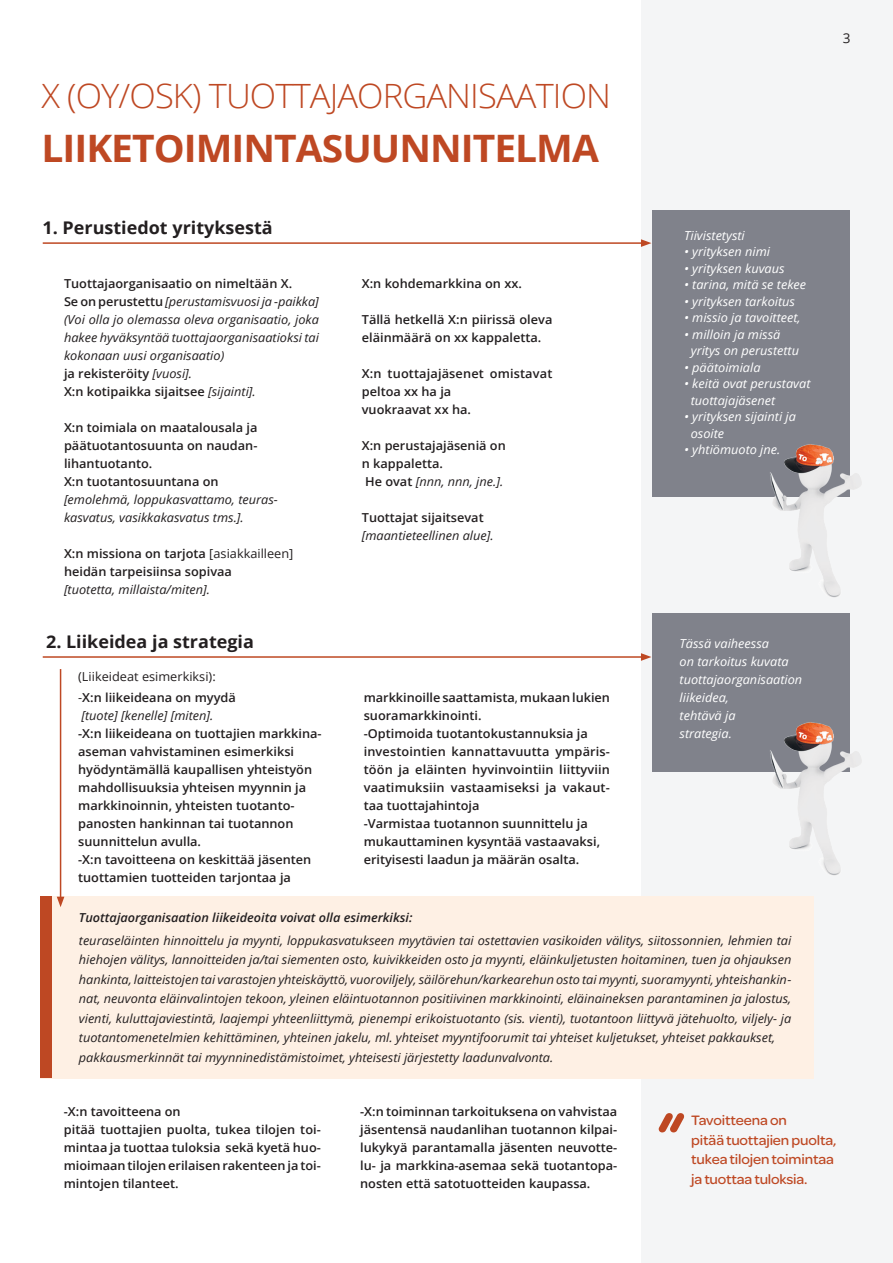
<style>
.page{position:relative;width:893px;height:1263px;background:#fff}
.page>*{position:absolute;margin:0;border:0;box-sizing:border-box;transform-origin:0 0}
.t1{font:700 37.8px "Open Sans";letter-spacing:-.025em;color:#be4823}
.t2{font:300 33.45px "Open Sans";letter-spacing:-.025em;color:#be4823}
.t3{font:700 17.4px "Open Sans";color:#231f20}
.t4{font:500 14.55px/19.5px "Omnes";letter-spacing:-.01em;color:#be4823}
.t5{font:13.5px "Open Sans";color:#231f20}
.t6{font:600 12.3px/18px "Open Sans";color:#231f20}
.t7{font:italic 12.3px/18px "Open Sans";color:#231f20}
.t8{font:italic 12.3px/18px "Open Sans";color:#fff}
.t9{font:italic 600 12.3px "Open Sans";color:#231f20}
.t10{font:12.3px/21px "Open Sans";color:#231f20}
.s1{font-weight:600;font-style:normal}
.s2{font-weight:400}
.s3{font-weight:600}
.s4{font-weight:400;font-style:italic}
</style>
<div class="page">
<div style="left:642px;top:0;width:251px;height:1263px;background:#f4f5f6"></div>
<div style="left:41px;top:896px;width:773px;height:182px;background:#fef0e4"></div>
<div style="left:652px;top:614px;width:198px;height:158px;background:#80828b"></div>
<div style="left:652px;top:211px;width:198px;height:286px;background:#80828b"></div>
<hr style="left:43px;top:242px;width:600px;height:2px;background:#be4823">
<svg style="left:641px;top:239px;width:10px;height:8px"></svg>
<hr style="left:43px;top:656px;width:600px;height:2px;background:#be4823">
<svg style="left:641px;top:653px;width:10px;height:8px"></svg>
<div style="left:41px;top:896px;width:11px;height:182px;background:#be4823"></div>
<svg style="left:659px;top:1113px;width:25px;height:19px"></svg>
<hr style="left:60px;top:669px;width:1px;height:230px;background:#be4823">
<svg style="left:57px;top:897px;width:7px;height:10px"></svg>
<img style="left:770px;top:444px;width:92px;height:153px">
<img style="left:770px;top:722px;width:92px;height:153px">
<h2 class="t2" style="left:41px;top:73px;width:571px">X (OY/OSK) TUOTTAJAORGANISAATION</h2>
<h1 class="t1" style="left:41px;top:122px;width:559px">LIIKETOIMINTASUUNNITELMA</h1>
<h3 class="t3" style="left:43px;top:215px;width:232px">1. Perustiedot yrityksestä</h3>
<p class="t7" style="left:64px;top:274px;width:256px"><span class="s1">Tuottajaorganisaatio on nimeltään X.<br>Se on perustettu</span> [perustamisvuosi ja -paikka] (Voi olla jo olemassa oleva organisaatio, joka hakee hyväksyntää tuottajaorganisaatioksi tai kokonaan uusi organisaatio)<br><span class="s1">ja rekisteröity</span> [vuosi].<br><span class="s1">X:n kotipaikka sijaitsee</span> [sijainti].</p>
<p class="t6" style="left:64px;top:418px;width:195px">X:n toimiala on maatalousala ja päätuotantosuunta on naudan&shy;lihantuotanto.<br>X:n tuotantosuuntana on</p>
<p class="t7" style="left:64px;top:490px;width:215px">[emolehmä, loppukasvattamo, teuras&shy;kasvatus, vasikkakasvatus tms.].</p>
<p class="t6" style="left:64px;top:544px;width:231px">X:n missiona on tarjota <span class="s2">[asiakkailleen] </span>heidän tarpeisiinsa sopivaa</p>
<p class="t7" style="left:64px;top:580px;width:148px">[tuotetta, millaista/miten].</p>
<h3 class="t3" style="left:46px;top:629px;width:209px">2. Liikeidea ja strategia</h3>
<p class="t10" style="left:78px;top:666px;width:159px">(Liikeideat esimerkiksi): -<span class="s3">X:n liikeideana on myydä</span></p>
<p class="t7" style="left:82px;top:706px;width:133px">[tuote] [kenelle] [miten].</p>
<p class="t6" style="left:78px;top:724px;width:245px">-X:n liikeideana on tuottajien markkina&shy;aseman vahvistaminen esimerkiksi hyödyntämällä kaupallisen yhteistyön mahdollisuuksia yhteisen myynnin ja markkinoinnin, yhteisten tuotanto&shy;panosten hankinnan tai tuotannon suunnittelun avulla.<br>-X:n tavoitteena on keskittää jäsenten tuottamien tuotteiden tarjontaa ja</p>
<p class="t6" style="left:362px;top:274px;width:162px">X:n kohdemarkkina on xx.</p>
<p class="t6" style="left:362px;top:310px;width:192px">Tällä hetkellä X:n piirissä oleva eläinmäärä on xx kappaletta.</p>
<p class="t6" style="left:362px;top:364px;width:192px">X:n tuottajajäsenet omistavat peltoa xx ha ja<br>vuokraavat xx ha.</p>
<p class="t6" style="left:362px;top:436px;width:146px">X:n perustajajäseniä on n kappaletta.<br>He ovat <span class="s4">[nnn, nnn, jne.].</span></p>
<p class="t6" style="left:362px;top:508px;width:123px">Tuottajat sijaitsevat</p>
<p class="t7" style="left:362px;top:526px;width:133px">[maantieteellinen alue].</p>
<p class="t6" style="left:364px;top:688px;width:248px">markkinoille saattamista<span class="s2">,</span> mukaan lukien suoramarkkinointi.<br>-Optimoida tuotantokustannuksia ja investointien kannattavuutta ympäris&shy;töön ja eläinten hyvinvointiin liittyviin vaatimuksiin vastaamiseksi ja vakaut&shy;taa tuottajahintoja<br>-Varmistaa tuotannon suunnittelu ja mukauttaminen kysyntää vastaavaksi, erityisesti laadun ja määrän osalta.</p>
<p class="t8" style="left:684px;top:226px;width:62px">Tiivistetysti</p>
<p class="t8" style="left:684px;top:243px;width:87px">• yrityksen nimi</p>
<p class="t8" style="left:684px;top:259px;width:102px">• yrityksen kuvaus</p>
<p class="t8" style="left:684px;top:276px;width:123px">• tarina, mitä se tekee</p>
<p class="t8" style="left:684px;top:292px;width:112px">• yrityksen tarkoitus</p>
<p class="t8" style="left:684px;top:308px;width:118px">• missio ja tavoitteet,</p>
<p class="t8" style="left:691px;top:326px;width:110px;line-height:16.5px;text-indent:-7px">• milloin ja missä yritys on perustettu</p>
<p class="t8" style="left:684px;top:358px;width:78px">• päätoimiala</p>
<p class="t8" style="left:691px;top:375px;width:121px;line-height:16.5px;text-indent:-7px">• keitä ovat perustavat tuottajajäsenet</p>
<p class="t8" style="left:691px;top:408px;width:107px;line-height:16.5px;text-indent:-7px">• yrityksen sijainti ja osoite</p>
<p class="t8" style="left:684px;top:440px;width:98px">• yhtiömuoto jne.</p>
<p class="t8" style="left:680px;top:634px;width:124px">Tässä vaiheessa<br>on tarkoitus kuvata tuottajaorganisaation liikeidea,<br>tehtävä ja<br>strategia.</p>
<p class="t9" style="left:79px;top:909px;width:335px">Tuottajaorganisaation liikeideoita voivat olla esimerkiksi:</p>
<p class="t7" style="left:79px;top:930px;width:714px;line-height:19.5px">teuraseläinten hinnoittelu ja myynti, loppukasvatukseen myytävien tai ostettavien vasikoiden välitys, siitossonnien, lehmien tai hiehojen välitys, lannoitteiden ja/tai siementen osto, kuivikkeiden osto ja myynti, eläinkuljetusten hoitaminen, tuen ja ohjauksen hankinta, laitteistojen tai varastojen yhteiskäyttö, vuoroviljely, säilörehun/karkearehun osto tai myynti, suoramyynti, yhteishankin&shy;nat, neuvonta eläinvalintojen tekoon, yleinen eläintuotannon positiivinen markkinointi, eläinaineksen parantaminen ja jalostus, vienti, kuluttajaviestintä, laajempi yhteenliittymä, pienempi erikoistuotanto (sis. vienti), tuotantoon liittyvä jätehuolto, viljely- ja tuotantomenetelmien kehittäminen, yhteinen jakelu, ml. yhteiset myyntifoorumit tai yhteiset kuljetukset, yhteiset pakkaukset, pakkausmerkinnät tai myynninedistämistoimet, yhteisesti järjestetty laadunvalvonta.</p>
<p class="t5" style="left:843px;top:28px;width:9px">3</p>
<p class="t6" style="left:64px;top:1102px;width:259px">-X:n tavoitteena on<br>pitää tuottajien puolta, tukea tilojen toi&shy;mintaa ja tuottaa tuloksia sekä kyetä huo&shy;mioimaan tilojen erilaisen rakenteen ja toi&shy;mintojen tilanteet.</p>
<p class="t6" style="left:360px;top:1102px;width:259px;text-align:justify">-X:n toiminnan tarkoituksena on vahvistaa jäsentensä naudanlihan tuotannon kilpai&shy;lukykyä parantamalla jäsenten neuvotte&shy;lu- ja markkina-asemaa sekä tuotantopa&shy;nosten että satotuotteiden kaupassa.</p>
<p class="t4" style="left:691px;top:1110px;width:147px">Tavoitteena on<br>pitää tuottajien puolta, tukea tilojen toimintaa ja tuottaa tuloksia.</p>
</div>
